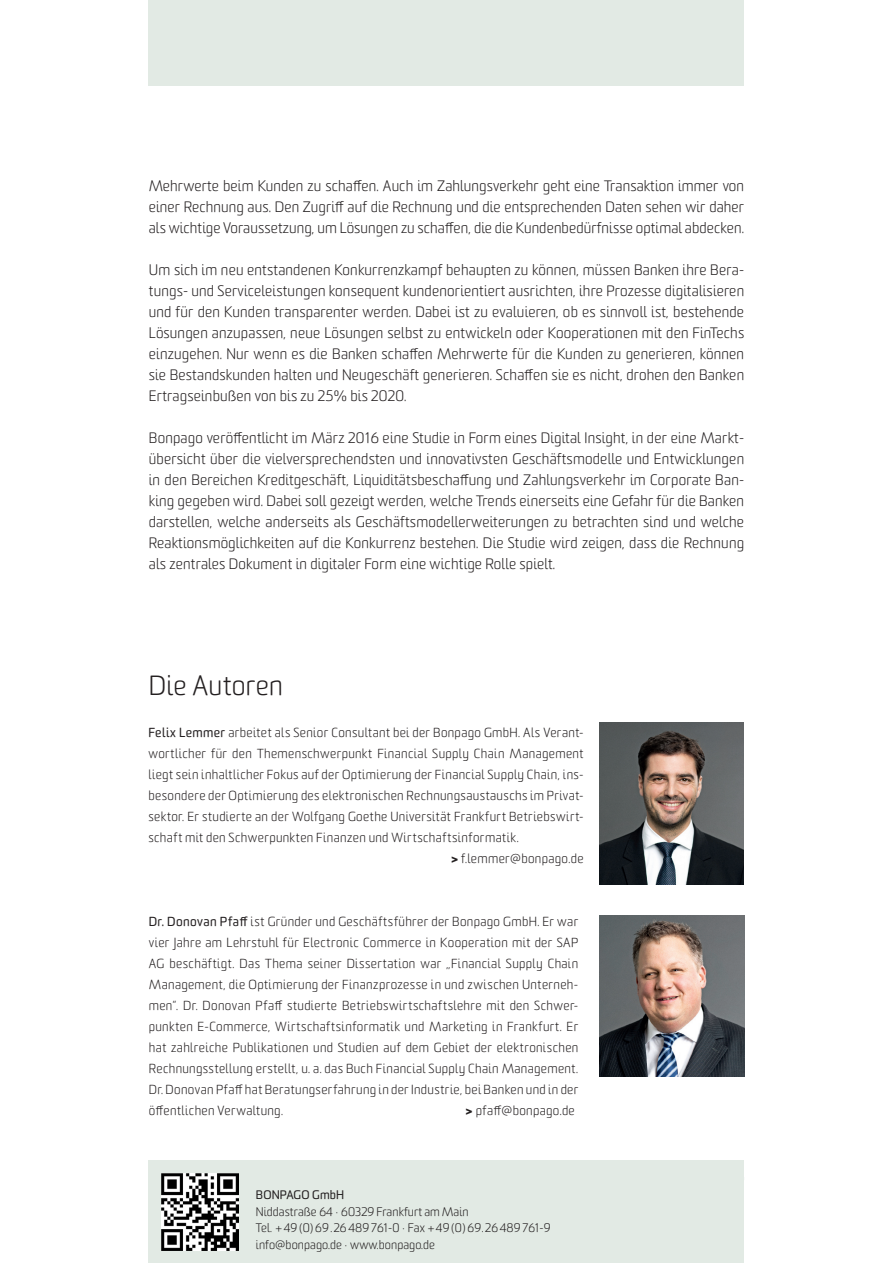
<style>
.page{position:relative;width:893px;height:1263px;background:#fff}
.page>*{position:absolute;margin:0;border:0;box-sizing:border-box;transform-origin:0 0}
.t1{font:300 27px "Sommet Rounded";letter-spacing:.01em;color:#231f20}
.t2{font:300 14.7px/21px "Sommet Rounded";letter-spacing:.015em;color:#231f20;text-align:justify}
.t3{font:300 12.75px/21px "Sommet Rounded";letter-spacing:.03em;color:#231f20;text-align:justify}
.t4{font:300 12px/16.5px "Sommet Rounded";letter-spacing:.01em;color:#231f20}
.t5{font:12px "Sommet Rounded";letter-spacing:.01em;color:#231f20}
.s1{font-weight:400}
.s2{font-weight:900}
</style>
<div class="page">
<div style="left:149px;top:0;width:595px;height:85px;background:#e2eae4"></div>
<div style="left:149px;top:1161px;width:595px;height:102px;background:#e2eae4"></div>
<img style="left:162px;top:1174px;width:76px;height:76px">
<img style="left:600px;top:915px;width:144px;height:162px">
<img style="left:599px;top:723px;width:145px;height:161px">
<p class="t2" style="left:149px;top:176px;width:597px">Mehrwerte beim Kunden zu schaffen. Auch im Zahlungsverkehr geht eine Transaktion immer von einer Rechnung aus. Den Zugriff auf die Rechnung und die entsprechenden Daten sehen wir daher als wichtige Voraussetzung, um Lösungen zu schaffen, die die Kundenbedürfnisse optimal abdecken.</p>
<p class="t2" style="left:149px;top:260px;width:597px">Um sich im neu entstandenen Konkurrenzkampf behaupten zu können, müssen Banken ihre Bera&shy;tungs- und Serviceleistungen konsequent kundenorientiert ausrichten, ihre Prozesse digitalisieren und für den Kunden transparenter werden. Dabei ist zu evaluieren, ob es sinnvoll ist, bestehende Lösungen anzupassen, neue Lösungen selbst zu entwickeln oder Kooperationen mit den FinTechs einzugehen. Nur wenn es die Banken schaffen Mehrwerte für die Kunden zu generieren, können sie Bestandskunden halten und Neugeschäft generieren. Schaffen sie es nicht, drohen den Banken Ertragseinbußen von bis zu 25% bis 2020.</p>
<p class="t2" style="left:149px;top:428px;width:597px">Bonpago veröffentlicht im März 2016 eine Studie in Form eines Digital Insight, in der eine Markt&shy;übersicht über die vielversprechendsten und innovativsten Geschäftsmodelle und Entwicklungen in den Bereichen Kreditgeschäft, Liquiditätsbeschaffung und Zahlungsverkehr im Corporate Ban&shy;king gegeben wird. Dabei soll gezeigt werden, welche Trends einerseits eine Gefahr für die Banken darstellen, welche anderseits als Geschäftsmodellerweiterungen zu betrachten sind und welche Reaktionsmöglichkeiten auf die Konkurrenz bestehen. Die Studie wird zeigen, dass die Rechnung als zentrales Dokument in digitaler Form eine wichtige Rolle spielt.</p>
<h1 class="t1" style="left:149px;top:670px;width:136px">Die Autoren</h1>
<p class="t3" style="left:148px;top:722px;width:437px"><span class="s1">FELIX LEMMER</span> arbeitet als Senior Consultant bei der Bonpago GmbH. Als Verant-</p>
<p class="t3" style="left:148px;top:743px;width:437px">wortlicher für den Themenschwerpunkt Financial Supply Chain Management</p>
<p class="t3" style="left:148px;top:764px;width:437px">liegt sein inhaltlicher Fokus auf der Optimierung der Financial Supply Chain, ins-</p>
<p class="t3" style="left:148px;top:785px;width:437px">besondere der Optimierung des elektronischen Rechnungsaustauschs im Privat-</p>
<p class="t3" style="left:148px;top:806px;width:437px">sektor. Er studierte an der Wolfgang Goethe Universität Frankfurt Betriebswirt-</p>
<p class="t3" style="left:148px;top:827px;width:372px">schaft mit den Schwerpunkten Finanzen und Wirtschaftsinformatik.</p>
<p class="t3" style="left:451px;top:848px;width:134px"><span class="s2">&gt;</span> f.lemmer@bonpago.de</p>
<p class="t3" style="left:149px;top:911px;width:431px"><span class="s1">DR. DONOVAN PFAFF</span> ist Gründer und Geschäftsführer der Bonpago GmbH. Er war vier Jahre am Lehrstuhl für Electronic Commerce in Kooperation mit der SAP AG beschäftigt. Das Thema seiner Dissertation war „Financial Supply Chain Management, die Optimierung der Finanzprozesse in und zwischen Unterneh&shy;men“. Dr. Donovan Pfaff studierte Betriebswirtschaftslehre mit den Schwer&shy;punkten E-Commerce, Wirtschaftsinformatik und Marketing in Frankfurt. Er hat zahlreiche Publikationen und Studien auf dem Gebiet der elektronischen Rechnungsstellung erstellt, u. a. das Buch Financial Supply Chain Management.<br>Dr. Donovan Pfaff hat Beratungserfahrung in der Industrie, bei Banken und in der öffentlichen Verwaltung.</p>
<p class="t3" style="left:466px;top:1100px;width:111px"><span class="s2">&gt;</span> pfaff@bonpago.de</p>
<p class="t5" style="left:256px;top:1188px;width:90px">BONPAGO GMBH</p>
<p class="t4" style="left:256px;top:1204px;width:296px">Niddastraße 64 · 60329 Frankfurt am Main<br>Tel. +49 (0) 69 .26 489 761-0 · Fax +49 (0) 69.26 489 761-9 info@bonpago.de · www.bonpago.de</p>
</div>
